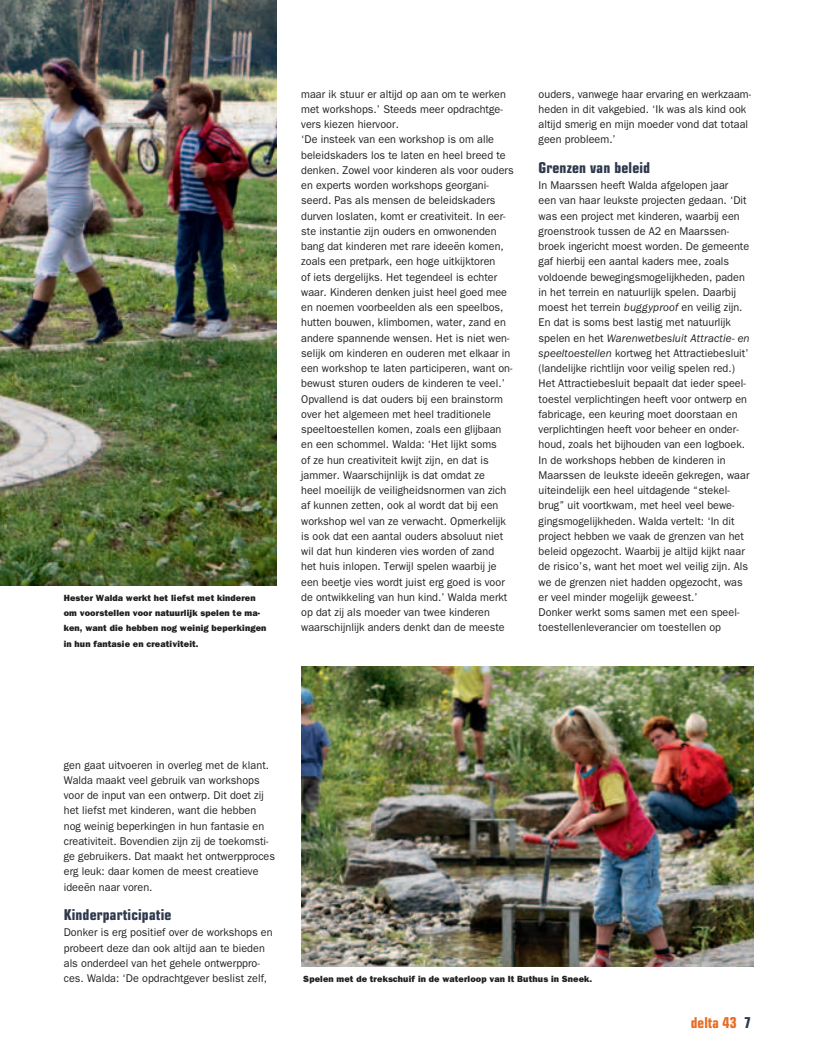
<style>
.page{position:relative;width:815px;height:1063px;background:#fff}
.page>*{position:absolute;margin:0;border:0;box-sizing:border-box;transform-origin:0 0}
.t1{font:700 condensed 15px "Eurostile";letter-spacing:.01em;color:#2f394d}
.t2{font:700 condensed 15px "Eurostile";letter-spacing:.005em;color:#e96d24;scale:.96 1}
.t3{font:italic 11.38px "Franklin Gothic";letter-spacing:.01em;color:#231f20}
.t4{font:11.25px/15.2px "Franklin Gothic";letter-spacing:.005em;color:#231f20;scale:.96 1}
.t5{font:800 9px/15.2px "Franklin Gothic";letter-spacing:.015em;color:#231f20}
.s1{font-style:italic;font-size:11.38px}
.s2{font-style:normal;font-size:11.25px}
.s3{color:#2f394d}
</style>
<div class="page">
<img style="left:0;top:0;width:276px;height:585px">
<img style="left:302px;top:666px;width:451px;height:301px">
<p class="t5" style="left:64px;top:590px;width:204px">Hester Walda werkt het liefst met kinderen om voorstellen voor natuurlijk spelen te ma&shy;ken, want die hebben nog weinig beperkingen in hun fantasie en creativiteit.</p>
<p class="t4" style="left:301px;top:86px;width:223px">maar ik stuur er altijd op aan om te werken met workshops.’ Steeds meer opdrachtge&shy;vers kiezen hiervoor.<br>‘De insteek van een workshop is om alle beleidskaders los te laten en heel breed te denken. Zowel voor kinderen als voor ouders en experts worden workshops georgani&shy;seerd. Pas als mensen de beleidskaders durven loslaten, komt er creativiteit. In eer&shy;ste instantie zijn ouders en omwonenden bang dat kinderen met rare ideeën komen, zoals een pretpark, een hoge uitkijktoren<br>of iets dergelijks. Het tegendeel is echter waar. Kinderen denken juist heel goed mee en noemen voorbeelden als een speelbos, hutten bouwen, klimbomen, water, zand en andere spannende wensen. Het is niet wen&shy;selijk om kinderen en ouderen met elkaar in een workshop te laten participeren, want on&shy;bewust sturen ouders de kinderen te veel.’ Opvallend is dat ouders bij een brainstorm over het algemeen met heel traditionele speeltoestellen komen, zoals een glijbaan en een schommel. Walda: ‘Het lijkt soms<br>of ze hun creativiteit kwijt zijn, en dat is jammer. Waarschijnlijk is dat omdat ze<br>heel moeilijk de veiligheidsnormen van zich af kunnen zetten, ook al wordt dat bij een workshop wel van ze verwacht. Opmerkelijk is ook dat een aantal ouders absoluut niet wil dat hun kinderen vies worden of zand<br>het huis inlopen. Terwijl spelen waarbij je een beetje vies wordt juist erg goed is voor de ontwikkeling van hun kind.’ Walda merkt op dat zij als moeder van twee kinderen waarschijnlijk anders denkt dan de meeste</p>
<p class="t4" style="left:539px;top:86px;width:223px">ouders, vanwege haar ervaring en werkzaam&shy;heden in dit vakgebied. ‘Ik was als kind ook altijd smerig en mijn moeder vond dat totaal geen probleem.’</p>
<h1 class="t1" style="left:539px;top:159px;width:113px">Grenzen van beleid</h1>
<p class="t4" style="left:539px;top:178px;width:221px">In Maarssen heeft Walda afgelopen jaar<br>een van haar leukste projecten gedaan. ‘Dit was een project met kinderen, waarbij een groenstrook tussen de A2 en Maarssen&shy;broek ingericht moest worden. De gemeente gaf hierbij een aantal kaders mee, zoals voldoende bewegingsmogelijkheden, paden in het terrein en natuurlijk spelen. Daarbij moest het terrein <span class="s1">buggyproof</span> en veilig zijn.<br>En dat is soms best lastig met natuurlijk</p>
<p class="t3" style="left:539px;top:331px;width:213px"><span class="s2">spelen en het</span> Warenwetbesluit Attractie- en</p>
<p class="t4" style="left:539px;top:345px;width:221px"><span class="s1">speeltoestellen</span> kortweg het Attractiebesluit’ (landelijke richtlijn voor veilig spelen red.)<br>Het Attractiebesluit bepaalt dat ieder speel&shy;toestel verplichtingen heeft voor ontwerp en fabricage, een keuring moet doorstaan en verplichtingen heeft voor beheer en onder&shy;houd, zoals het bijhouden van een logboek.<br>In de workshops hebben de kinderen in Maarssen de leukste ideeën gekregen, waar uiteindelijk een heel uitdagende “stekel&shy;brug” uit voortkwam, met heel veel bewe&shy;gingsmogelijkheden. Walda vertelt: ‘In dit project hebben we vaak de grenzen van het beleid opgezocht. Waarbij je altijd kijkt naar de risico’s, want het moet wel veilig zijn. Als we de grenzen niet hadden opgezocht, was er veel minder mogelijk geweest.’<br>Donker werkt soms samen met een speel&shy;toestellenleverancier om toestellen op</p>
<p class="t4" style="left:64px;top:757px;width:222px">gen gaat uitvoeren in overleg met de klant.<br>Walda maakt veel gebruik van workshops voor de input van een ontwerp. Dit doet zij het liefst met kinderen, want die hebben nog weinig beperkingen in hun fantasie en creativiteit. Bovendien zijn zij de toekomsti&shy;ge gebruikers. Dat maakt het ontwerpproces erg leuk: daar komen de meest creatieve ideeën naar voren.</p>
<h1 class="t1" style="left:64px;top:906px;width:109px">Kinderparticipatie</h1>
<p class="t4" style="left:64px;top:925px;width:219px">Donker is erg positief over de workshops en probeert deze dan ook altijd aan te bieden als onderdeel van het gehele ontwerppro&shy;ces. Walda: ‘De opdrachtgever beslist zelf,</p>
<p class="t5" style="left:303px;top:971px;width:291px">Spelen met de trekschuif in de waterloop van It Buthus in Sneek.</p>
<h1 class="t2" style="left:691px;top:1013px;width:64px">delta 43 <span class="s3">7</span></h1>
</div>
